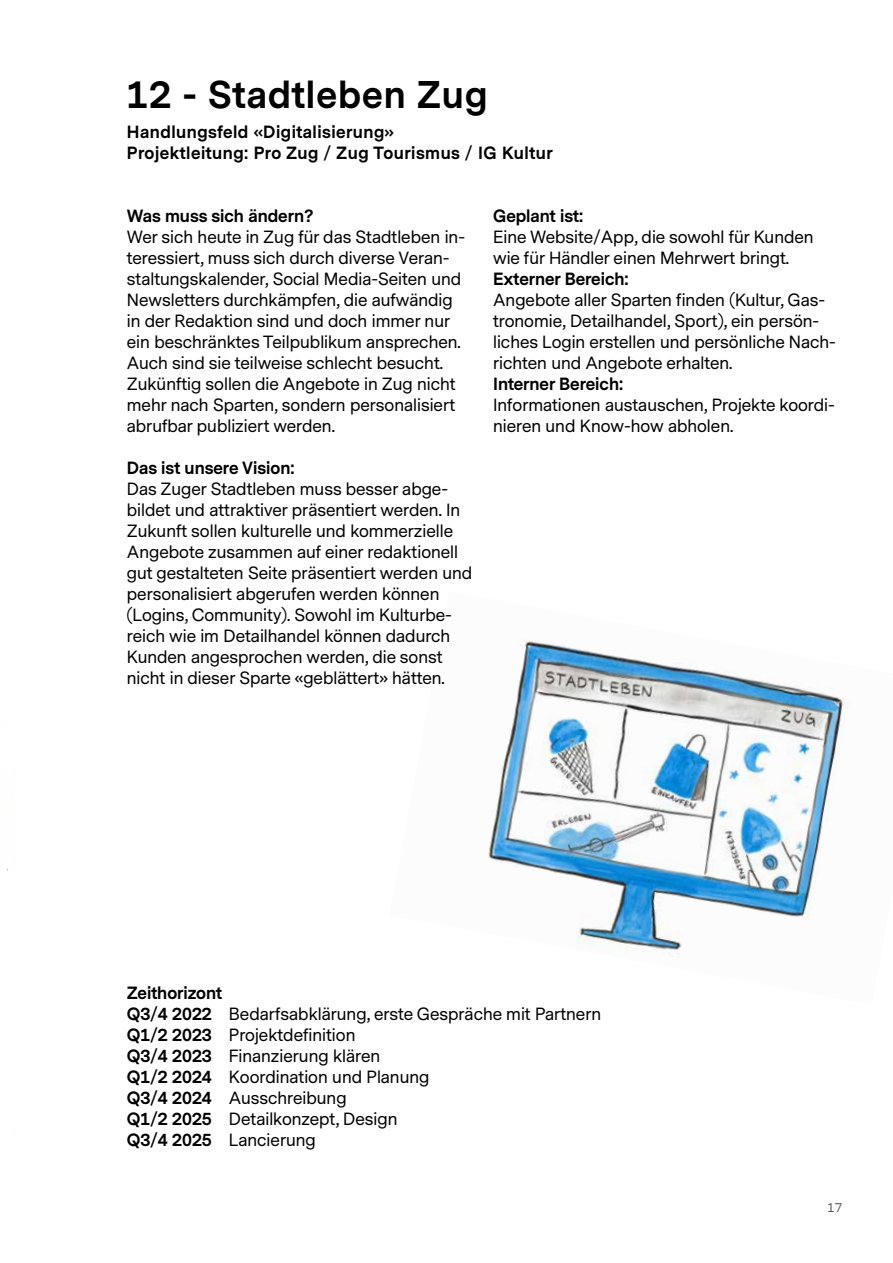
<style>
.page{position:relative;width:893px;height:1263px;background:#fff}
.page>*{position:absolute;margin:0;border:0;box-sizing:border-box;transform-origin:0 0}
.t1{font:700 36px "Messina Sans";letter-spacing:.03em;color:#000}
.t2{font:16.5px/21px "Messina Sans";color:#000}
.t3{font:700 16.5px "Messina Sans";color:#000}
.t4{font:700 16.5px/21px "Messina Sans";letter-spacing:.03em;color:#000}
.t5{font:12px "Messina Sans";color:#575756}
.s1{font-weight:700}
</style>
<div class="page">
<img style="left:488px;top:641px;width:360px;height:315px">
<h1 class="t1" style="left:127px;top:70px;width:362px">12 - Stadtleben Zug</h1>
<p class="t4" style="left:127px;top:122px;width:427px">Handlungsfeld «Digitalisierung»<br>Projektleitung: Pro Zug / Zug Tourismus / IG Kultur</p>
<p class="t3" style="left:127px;top:204px;width:188px">Was muss sich ändern?</p>
<p class="t2" style="left:127px;top:227px;width:340px">Wer sich heute in Zug für das Stadtleben in&shy;teressiert, muss sich durch diverse Veran&shy;staltungskalender, Social Media-Seiten und Newsletters durchkämpfen, die aufwändig in der Redaktion sind und doch immer nur ein beschränktes Teilpublikum ansprechen.<br>Auch sind sie teilweise schlecht besucht.<br>Zukünftig sollen die Angebote in Zug nicht mehr nach Sparten, sondern personalisiert abrufbar publiziert werden.</p>
<p class="t3" style="left:127px;top:456px;width:169px">Das ist unsere Vision:</p>
<p class="t2" style="left:127px;top:479px;width:347px">Das Zuger Stadtleben muss besser abge&shy;bildet und attraktiver präsentiert werden. In Zukunft sollen kulturelle und kommerzielle Angebote zusammen auf einer redaktionell gut gestalteten Seite präsentiert werden und personalisiert abgerufen werden können (Logins, Community). Sowohl im Kulturbe&shy;reich wie im Detailhandel können dadurch Kunden angesprochen werden, die sonst nicht in dieser Sparte «geblättert» hätten.</p>
<p class="t3" style="left:493px;top:204px;width:92px">Geplant ist:</p>
<p class="t2" style="left:493px;top:227px;width:322px">Eine Website/App, die sowohl für Kunden wie für Händler einen Mehrwert bringt.</p>
<p class="t3" style="left:493px;top:267px;width:137px">Externer Bereich:</p>
<p class="t2" style="left:493px;top:290px;width:344px">Angebote aller Sparten finden (Kultur, Gas&shy;tronomie, Detailhandel, Sport), ein persön&shy;liches Login erstellen und persönliche Nach&shy;richten und Angebote erhalten.</p>
<p class="t3" style="left:493px;top:372px;width:132px">Interner Bereich:</p>
<p class="t2" style="left:493px;top:395px;width:343px">Informationen austauschen, Projekte koordi&shy;nieren und Know-how abholen.</p>
<p class="t2" style="left:127px;top:983px;width:476px"><span class="s1">Zeithorizont<br>Q3/4 2022</span> Bedarfsabklärung, erste Gespräche mit Partnern<br><span class="s1">Q1/2 2023</span> Projektdefinition<br><span class="s1">Q3/4 2023</span> Finanzierung klären<br><span class="s1">Q1/2 2024</span> Koordination und Planung<br><span class="s1">Q3/4 2024</span> Ausschreibung<br><span class="s1">Q1/2 2025</span> Detailkonzept, Design<br><span class="s1">Q3/4 2025</span> Lancierung</p>
<p class="t5" style="left:827px;top:1199px;width:16px">17</p>
</div>
